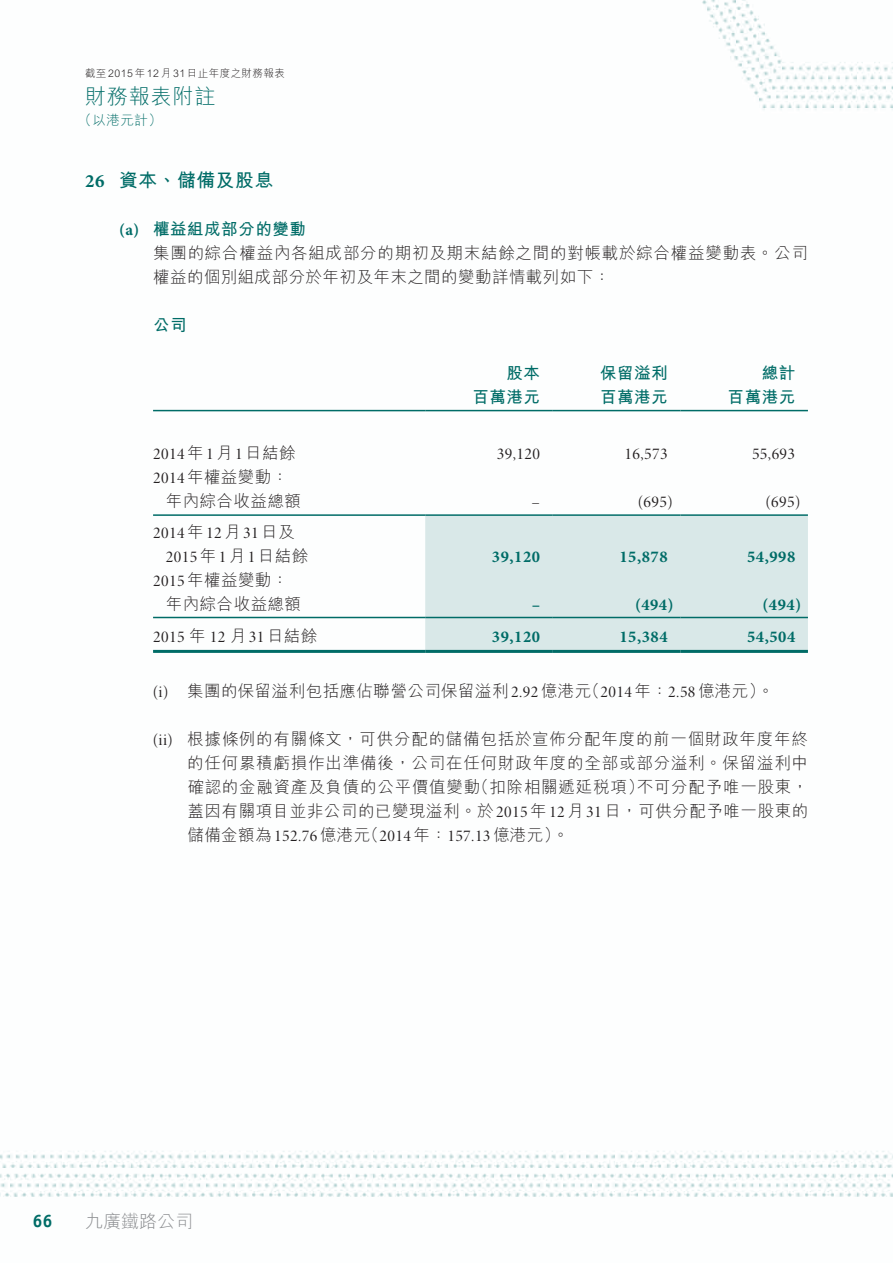
<style>
.page{position:relative;width:893px;height:1263px;background:#fff}
.page>*{position:absolute;margin:0;border:0;box-sizing:border-box;transform-origin:0 0}
.t1{font:300 21px "M Hei HK";letter-spacing:.04em;color:#006c67}
.t2{font:700 18.75px "M Hei HK";letter-spacing:.035em;color:#006c67}
.t3{font:300 18px "M Hei HK";color:#8a8c8f}
.t4{font:700 18px "Officina Serif";color:#006c67}
.t5{font:300 16.5px/24px "M Hei HK";letter-spacing:.025em;color:#231f20}
.t6{font:300 16.5px/24px "M Hei HK";letter-spacing:.045em;color:#231f20}
.t7{font:16.5px/24px "Minion Pro Disp";letter-spacing:.025em;color:#231f20}
.t8{font:700 16.5px "Minion Pro";letter-spacing:.035em;color:#006c67}
.t9{font:700 16.5px "M Hei HK";letter-spacing:.035em;color:#006c67}
.t10{font:300 13.5px "M Hei HK";color:#006c67}
.t11{font:300 10.5px "M Hei HK";letter-spacing:.04em;color:#231f20}
.s1{font-family:"Minion Pro"}
.s2{font-family:"Minion Pro";font-weight:700;color:#006c67}
.s3{font-weight:700;color:#006c67}
.s4{font-family:"M Hei HK";font-weight:300}
.s5{font-family:"Minion Pro Disp";font-weight:400}
</style>
<div class="page">
<img style="left:0;top:0;width:893px;height:1197px">
<div style="left:425px;top:516px;width:383px;height:134px;background:#d9e8e8"></div>
<hr style="left:153px;top:410px;width:272px;height:1px;background:#006c67">
<hr style="left:425px;top:410px;width:128px;height:1px;background:#006c67">
<hr style="left:553px;top:410px;width:127px;height:1px;background:#006c67">
<hr style="left:680px;top:410px;width:128px;height:1px;background:#006c67">
<hr style="left:153px;top:514px;width:272px;height:2px;background:#006c67">
<hr style="left:425px;top:514px;width:128px;height:2px;background:#006c67">
<hr style="left:553px;top:514px;width:127px;height:2px;background:#006c67">
<hr style="left:680px;top:514px;width:128px;height:2px;background:#006c67">
<hr style="left:153px;top:617px;width:272px;height:1px;background:#006c67">
<hr style="left:425px;top:617px;width:128px;height:1px;background:#006c67">
<hr style="left:553px;top:617px;width:127px;height:1px;background:#006c67">
<hr style="left:680px;top:617px;width:128px;height:1px;background:#006c67">
<hr style="left:153px;top:650px;width:272px;height:3px;background:#006c67">
<hr style="left:425px;top:650px;width:128px;height:3px;background:#006c67">
<hr style="left:553px;top:650px;width:127px;height:3px;background:#006c67">
<hr style="left:680px;top:650px;width:128px;height:3px;background:#006c67">
<p class="t11" style="left:85px;top:66px;width:201px">截至 2015年 12月 31日止年度之財務報表</p>
<p class="t1" style="left:85px;top:81px;width:132px">財務報表附註</p>
<p class="t10" style="left:78px;top:110px;width:85px">（以港元計）</p>
<p class="t2" style="left:85px;top:166px;width:190px"><span class="s1">26</span> 資本、儲備及股息</p>
<p class="t6" style="left:153px;top:216px;width:656px;text-indent:-34px"><span class="s2">(a)</span> <span class="s3">權益組成部分的變動<br></span>集團的綜合權益內各組成部分的期初及期末結餘之間的對帳載於綜合權益變動表。公司權益的個別組成部分於年初及年末之間的變動詳情載列如下：</p>
<p class="t9" style="left:153px;top:313px;width:35px">公司</p>
<p class="t9" style="left:506px;top:361px;width:35px">股本</p>
<p class="t9" style="left:600px;top:361px;width:69px">保留溢利</p>
<p class="t9" style="left:762px;top:361px;width:35px">總計</p>
<p class="t9" style="left:472px;top:385px;width:69px">百萬港元</p>
<p class="t9" style="left:600px;top:385px;width:69px">百萬港元</p>
<p class="t9" style="left:728px;top:385px;width:69px">百萬港元</p>
<p class="t7" style="left:153px;top:442px;width:144px">2014<span class="s4">年</span>1<span class="s4">月</span>1<span class="s4">日結餘</span></p>
<p class="t7" style="left:497px;top:442px;width:45px">39,120</p>
<p class="t7" style="left:624px;top:442px;width:45px">16,573</p>
<p class="t7" style="left:752px;top:442px;width:45px">55,693</p>
<p class="t5" style="left:166px;top:465px;width:137px;text-indent:-13px"><span class="s5">2014</span>年權益變動：年內綜合收益總額</p>
<p class="t7" style="left:531px;top:491px;width:10px">–</p>
<p class="t7" style="left:638px;top:491px;width:36px">(695)</p>
<p class="t7" style="left:766px;top:491px;width:36px">(695)</p>
<p class="t7" style="left:166px;top:521px;width:144px;text-indent:-13px">2014<span class="s4">年</span>12<span class="s4">月</span>31<span class="s4">日及<br></span>2015<span class="s4">年</span>1<span class="s4">月</span>1<span class="s4">日結餘</span></p>
<p class="t5" style="left:166px;top:567px;width:137px;text-indent:-13px"><span class="s5">2015</span>年權益變動：年內綜合收益總額</p>
<p class="t8" style="left:492px;top:545px;width:50px">39,120</p>
<p class="t8" style="left:619px;top:545px;width:50px">15,878</p>
<p class="t8" style="left:747px;top:545px;width:50px">54,998</p>
<p class="t8" style="left:532px;top:593px;width:10px">–</p>
<p class="t8" style="left:635px;top:593px;width:40px">(494)</p>
<p class="t8" style="left:763px;top:593px;width:40px">(494)</p>
<p class="t7" style="left:153px;top:625px;width:166px">2015 <span class="s4">年</span> 12 <span class="s4">月</span>31<span class="s4">日結餘</span></p>
<p class="t8" style="left:492px;top:625px;width:50px">39,120</p>
<p class="t8" style="left:619px;top:625px;width:50px">15,384</p>
<p class="t8" style="left:747px;top:625px;width:50px">54,504</p>
<p class="t5" style="left:153px;top:678px;width:622px"><span class="s5">(i)</span> 集團的保留溢利包括應佔聯營公司保留溢利<span class="s5">2.92</span>億港元（<span class="s5">2014</span>年：<span class="s5">2.58</span>億港元）。</p>
<p class="t5" style="left:187px;top:726px;width:623px;text-align:justify;text-indent:-34px"><span class="s5">(ii)</span> 根據條例的有關條文，可供分配的儲備包括於宣佈分配年度的前一個財政年度年終的任何累積虧損作出準備後，公司在任何財政年度的全部或部分溢利。保留溢利中確認的金融資產及負債的公平價值變動（扣除相關遞延稅項）不可分配予唯一股東，蓋因有關項目並非公司的已變現溢利。於<span class="s5">2015</span>年<span class="s5">12</span>月<span class="s5">31</span>日，可供分配予唯一股東的儲備金額為<span class="s5">152.76</span>億港元（<span class="s5">2014</span>年：<span class="s5">157.13</span>億港元）。</p>
<p class="t4" style="left:33px;top:1210px;width:22px">66</p>
<p class="t3" style="left:85px;top:1209px;width:109px">九廣鐵路公司</p>
</div>
